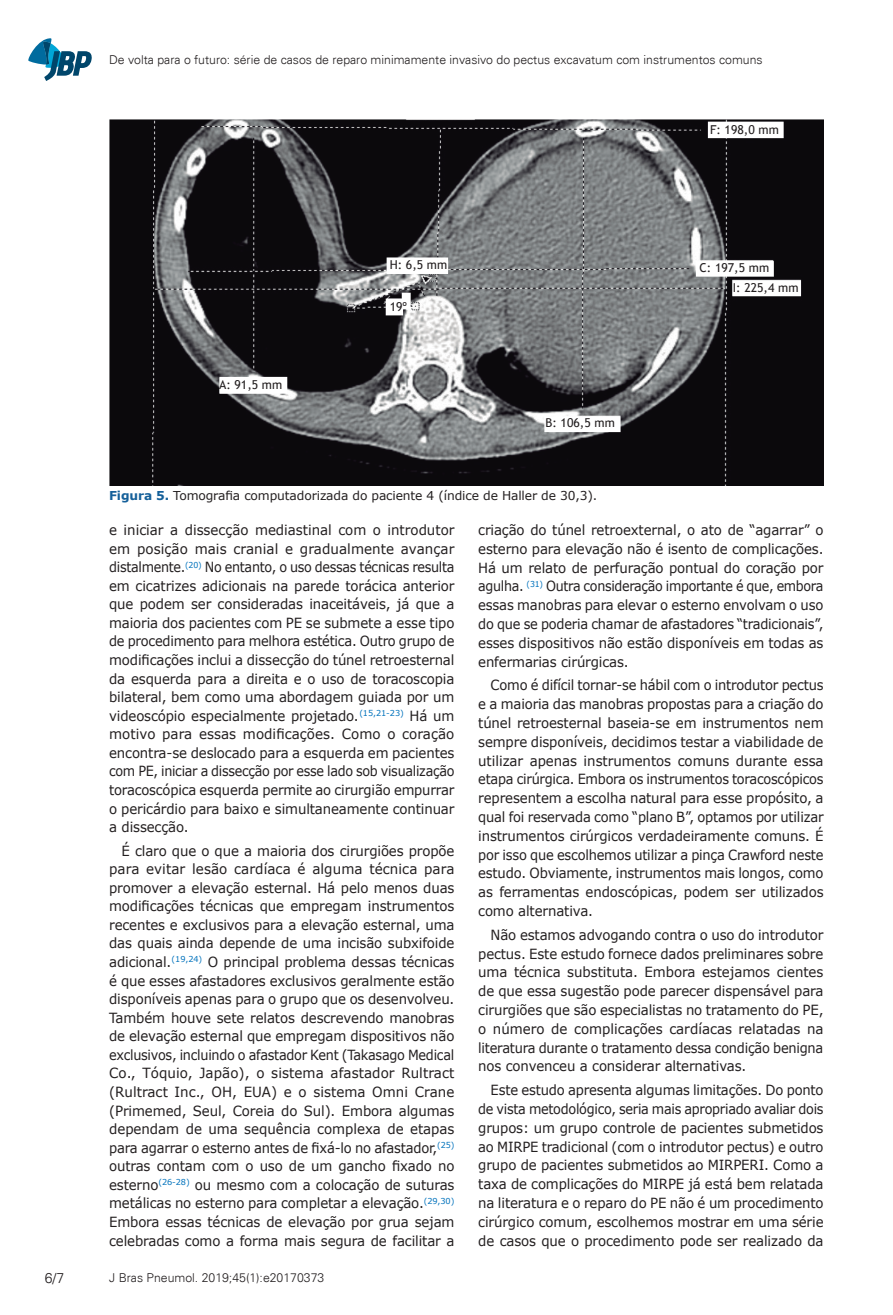
<style>
.page{position:relative;width:893px;height:1315px;background:#fff}
.page>*{position:absolute;margin:0;border:0;box-sizing:border-box;transform-origin:0 0}
.t1{font:14px/18.6px "Verdana";letter-spacing:-.01em;color:#231f20;text-align:justify;scale:.95 1}
.t2{font:14px/18.6px "Verdana";letter-spacing:-.01em;color:#231f20;text-align:justify;scale:.96 1}
.t3{font:14px/18.7px "Verdana";letter-spacing:-.01em;color:#231f20;text-align:justify;scale:.93 1}
.t4{font:14px/18.7px "Verdana";letter-spacing:-.01em;color:#231f20;text-align:justify;scale:.94 1}
.t5{font:300 14px "Univers";color:#231f20}
.t6{font:300 12.25px "Univers";color:#231f20}
.t7{font:12.25px "Verdana";letter-spacing:-.01em;color:#231f20}
.t8{font:12.25px "Trebuchet MS";color:#231f20}
.s1{font-weight:700;color:#15609a}
</style>
<div class="page">
<svg style="left:28px;top:38px;width:64px;height:43px"></svg>
<img style="left:109px;top:119px;width:714px;height:367px">
<p class="t6" style="left:109px;top:52px;width:655px">De volta para o futuro: série de casos de reparo minimamente invasivo do pectus excavatum com instrumentos comuns</p>
<p class="t8" style="left:390px;top:258px;width:59px">H: 6,5 mm</p>
<p class="t8" style="left:219px;top:378px;width:65px">A: 91,5 mm</p>
<p class="t8" style="left:390px;top:299px;width:19px">19º</p>
<p class="t8" style="left:545px;top:415px;width:71px">B: 106,5 mm</p>
<p class="t7" style="left:109px;top:487px;width:490px"><span class="s1">Figura 5.</span> Tomografia computadorizada do paciente 4 (índice de Haller de 30,3).</p>
<p class="t8" style="left:710px;top:122px;width:70px">F: 198,0 mm</p>
<p class="t8" style="left:699px;top:260px;width:71px">C: 197,5 mm</p>
<p class="t8" style="left:733px;top:281px;width:67px">I: 225,4 mm</p>
<p class="t2" style="left:109px;top:520px;width:361px">e iniciar a dissecção mediastinal com o introdutor em posição mais cranial e gradualmente avançar distalmente.<sup>(20)</sup> No entanto, o uso dessas técnicas resulta em cicatrizes adicionais na parede torácica anterior que podem ser consideradas inaceitáveis, já que a maioria dos pacientes com PE se submete a esse tipo de procedimento para melhora estética. Outro grupo de modificações inclui a dissecção do túnel retroesternal da esquerda para a direita e o uso de toracoscopia bilateral, bem como uma abordagem guiada por um videoscópio especialmente projetado. <sup>(15,21-23)</sup> Há um motivo para essas modificações. Como o coração encontra-se deslocado para a esquerda em pacientes com PE, iniciar a dissecção por esse lado sob visualização toracoscópica esquerda permite ao cirurgião empurrar o pericárdio para baixo e simultaneamente continuar a dissecção.</p>
<p class="t1" style="left:109px;top:841px;width:365px;text-indent:12px">É claro que o que a maioria dos cirurgiões propõe para evitar lesão cardíaca é alguma técnica para promover a elevação esternal. Há pelo menos duas modificações técnicas que empregam instrumentos recentes e exclusivos para a elevação esternal, uma das quais ainda depende de uma incisão subxifoide adicional. <sup>(19,24)</sup> O principal problema dessas técnicas é que esses afastadores exclusivos geralmente estão disponíveis apenas para o grupo que os desenvolveu.<br>Também houve sete relatos descrevendo manobras de elevação esternal que empregam dispositivos não exclusivos, incluindo o afastador Kent (Takasago Medical Co., Tóquio, Japão), o sistema afastador Rultract (Rultract Inc., OH, EUA) e o sistema Omni Crane (Primemed, Seul, Coreia do Sul). Embora algumas dependam de uma sequência complexa de etapas para agarrar o esterno antes de fixá-lo no afastador,<sup>(25) </sup>outras contam com o uso de um gancho fixado no esterno<sup>(26-28)</sup> ou mesmo com a colocação de suturas metálicas no esterno para completar a elevação.<sup>(29,30)<br></sup>Embora essas técnicas de elevação por grua sejam celebradas como a forma mais segura de facilitar a</p>
<p class="t5" style="left:45px;top:1269px;width:21px">6/7</p>
<p class="t6" style="left:109px;top:1270px;width:217px">J Bras Pneumol. 2019;45(1):e20170373</p>
<p class="t1" style="left:478px;top:520px;width:365px">criação do túnel retroexternal, o ato de “agarrar” o esterno para elevação não é isento de complicações.<br>Há um relato de perfuração pontual do coração por agulha. <sup>(31)</sup> Outra consideração importante é que, embora essas manobras para elevar o esterno envolvam o uso do que se poderia chamar de afastadores “tradicionais”, esses dispositivos não estão disponíveis em todas as enfermarias cirúrgicas.</p>
<p class="t3" style="left:478px;top:676px;width:373px;text-indent:12px">Como é difícil tornar-se hábil com o introdutor pectus e a maioria das manobras propostas para a criação do túnel retroesternal baseia-se em instrumentos nem sempre disponíveis, decidimos testar a viabilidade de utilizar apenas instrumentos comuns durante essa etapa cirúrgica. Embora os instrumentos toracoscópicos representem a escolha natural para esse propósito, a qual foi reservada como “plano B”, optamos por utilizar instrumentos cirúrgicos verdadeiramente comuns. É por isso que escolhemos utilizar a pinça Crawford neste estudo. Obviamente, instrumentos mais longos, como as ferramentas endoscópicas, podem ser utilizados como alternativa.</p>
<p class="t1" style="left:478px;top:925px;width:365px;text-indent:12px">Não estamos advogando contra o uso do introdutor pectus. Este estudo fornece dados preliminares sobre uma técnica substituta. Embora estejamos cientes de que essa sugestão pode parecer dispensável para cirurgiões que são especialistas no tratamento do PE, o número de complicações cardíacas relatadas na literatura durante o tratamento dessa condição benigna nos convenceu a considerar alternativas.</p>
<p class="t4" style="left:478px;top:1080px;width:369px;text-indent:12px">Este estudo apresenta algumas limitações. Do ponto de vista metodológico, seria mais apropriado avaliar dois grupos: um grupo controle de pacientes submetidos ao MIRPE tradicional (com o introdutor pectus) e outro grupo de pacientes submetidos ao MIRPERI. Como a taxa de complicações do MIRPE já está bem relatada na literatura e o reparo do PE não é um procedimento cirúrgico comum, escolhemos mostrar em uma série de casos que o procedimento pode ser realizado da</p>
</div>
